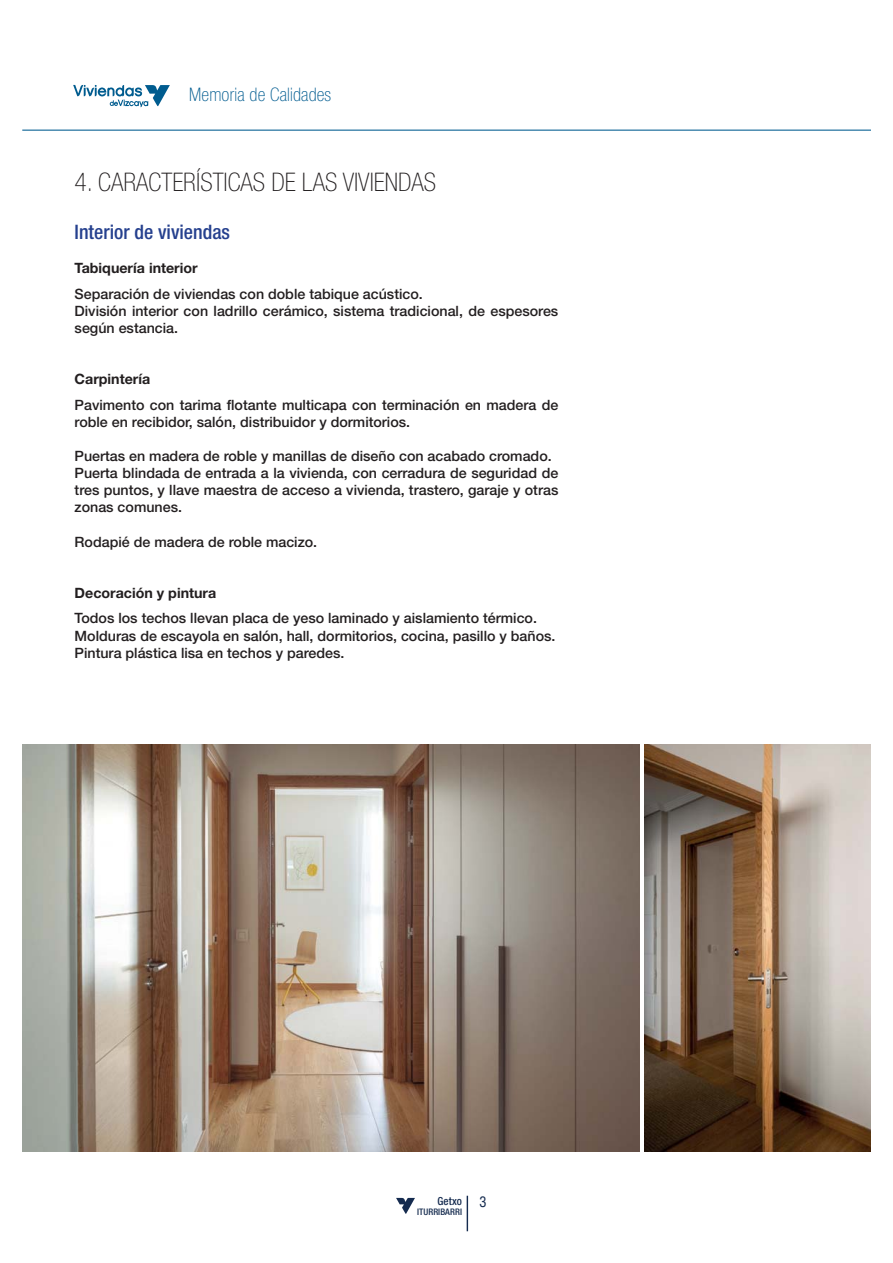
<style>
.page{position:relative;width:893px;height:1263px;background:#fff}
.page>*{position:absolute;margin:0;border:0;box-sizing:border-box;transform-origin:0 0}
.t1{font:100 condensed 25.65px "Helvetica Neue";color:#231f20}
.t2{font:500 condensed 19.95px "Helvetica Neue";color:#25408e}
.t3{font:100 condensed 18.75px "Helvetica Neue";letter-spacing:.01em;color:#005c90}
.t4{font:500 14.25px/17.1px "Helvetica Neue";color:#231f20}
.t5{font:700 14.25px "Helvetica Neue";color:#231f20}
.t6{font:500 condensed 11.1px "Helvetica Neue";letter-spacing:.01em;color:#152b4f}
.t7{font:500 condensed 9px "Helvetica Neue";letter-spacing:.01em;color:#152b4f}
.s1{font-family:"Helvetica";font-weight:400;font-size:14.25px}
</style>
<div class="page">
<svg style="left:74px;top:85px;width:96px;height:22px"></svg>
<img style="left:22px;top:745px;width:617px;height:407px">
<img style="left:644px;top:745px;width:227px;height:407px">
<hr style="left:467px;top:1196px;width:1px;height:35px;background:#152b4f">
<svg style="left:396px;top:1198px;width:19px;height:16px"></svg>
<hr style="left:22px;top:130px;width:849px;height:1px;background:#005c90">
<h3 class="t3" style="left:189px;top:87px;width:143px">Memoria de Calidades</h3>
<h1 class="t1" style="left:75px;top:173px;width:363px">4. CARACTERÍSTICAS DE LAS VIVIENDAS</h1>
<h2 class="t2" style="left:75px;top:225px;width:157px">Interior de viviendas</h2>
<p class="t5" style="left:75px;top:263px;width:125px">Tabiquería interior</p>
<p class="t4" style="left:75px;top:286px;width:485px">Separación de viviendas con doble tabique acústico.<br>División interior con ladrillo cerámico, sistema tradicional, de espesores según estancia.</p>
<p class="t5" style="left:75px;top:374px;width:77px">Carpintería</p>
<p class="t4" style="left:75px;top:397px;width:485px">Pavimento con tarima flotante multicapa con terminación en madera de roble en recibidor, salón, distribuidor y dormitorios.</p>
<p class="t4" style="left:75px;top:449px;width:485px">Puertas en madera de roble y manillas de diseño con acabado cromado.<br>Puerta blindada de entrada a la vivienda, con cerradura de seguridad de tres puntos, y llave maestra de acceso a vivienda, trastero, garaje y otras zonas comunes.</p>
<p class="t4" style="left:75px;top:534px;width:244px">Rodapié de madera de roble macizo.</p>
<p class="t5" style="left:75px;top:588px;width:143px">Decoración y pintura</p>
<p class="t4" style="left:75px;top:611px;width:482px">Todos los techos llevan placa de yeso laminado y aislamiento térmico.<br>Molduras de escayola en salón, hall, dormitorios, cocina, pasillo y baños.<br>Pintura plástica lisa en techos y paredes.</p>
<p class="t6" style="left:437px;top:1197px;width:51px">Getxo <span class="s1">3</span></p>
<p class="t7" style="left:417px;top:1209px;width:46px">ITURRIBARRI</p>
</div>
